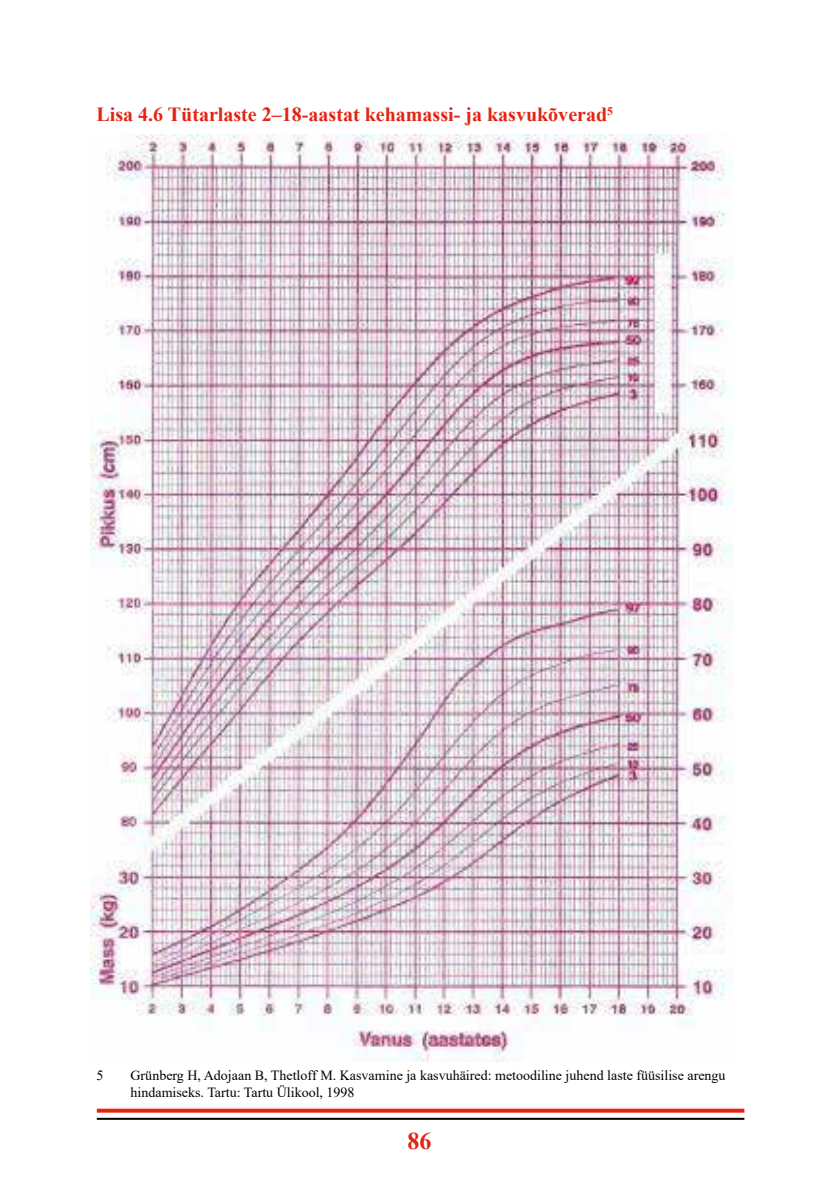
<style>
.page{position:relative;width:840px;height:1191px;background:#fff}
.page>*{position:absolute;margin:0;border:0;box-sizing:border-box;transform-origin:0 0}
.t1{font:700 24px "Times New Roman";color:#e32412}
.t2{font:700 20px "Times New Roman";color:#e32412}
.t3{font:14px/16.8px "Times New Roman";color:#000}
</style>
<div class="page">
<svg style="left:97px;top:1108px;width:647px;height:4px;background:#e74839"></svg>
<hr style="left:97px;top:1117px;width:647px;height:2px;background:#000">
<img style="left:90px;top:134px;width:643px;height:927px">
<h2 class="t2" style="left:96px;top:100px;width:518px">Lisa 4.6 Tütarlaste 2–18-aastat kehamassi- ja kasvukõverad<sup>5</sup></h2>
<p class="t3" style="left:96px;top:1066px;width:8px">5</p>
<p class="t3" style="left:130px;top:1066px;width:596px">Grünberg H, Adojaan B, Thetloff M. Kasvamine ja kasvuhäired: metoodiline juhend laste füüsilise arengu hindamiseks. Tartu: Tartu Ülikool, 1998</p>
<h1 class="t1" style="left:407px;top:1123px;width:25px">86</h1>
</div>
